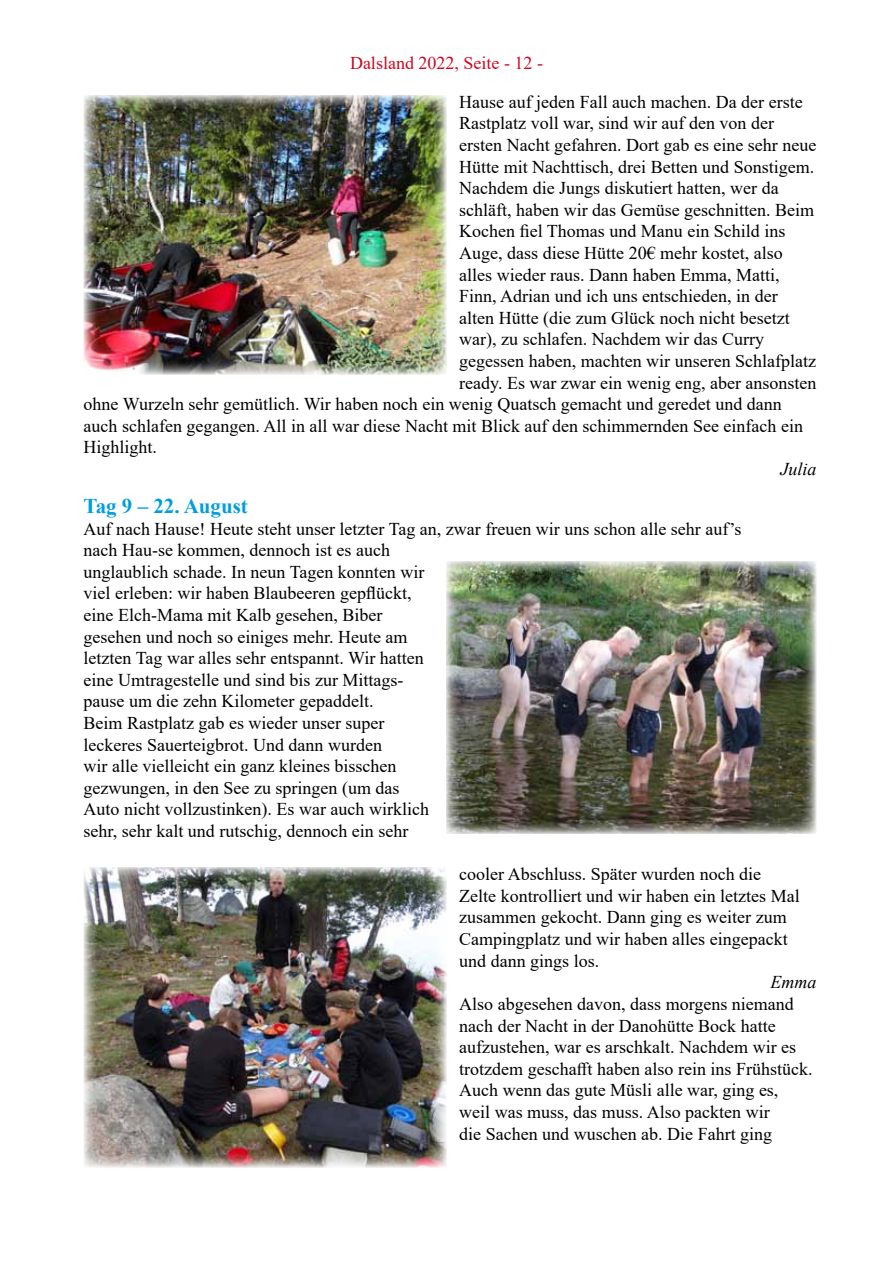
<style>
.page{position:relative;width:893px;height:1263px;background:#fff}
.page>*{position:absolute;margin:0;border:0;box-sizing:border-box;transform-origin:0 0}
.t1{font:700 21px "Times New Roman";color:#009ee0}
.t2{font:18px/21.6px "Times New Roman";color:#000}
.t3{font:18px "Times New Roman";color:#cd071e}
.t4{font:italic 18px "Times New Roman";color:#000}
</style>
<div class="page">
<img style="left:84px;top:95px;width:362px;height:280px">
<img style="left:446px;top:561px;width:370px;height:272px">
<img style="left:84px;top:867px;width:362px;height:300px">
<p class="t3" style="left:350px;top:50px;width:194px">Dalsland 2022, Seite - 12 -</p>
<p class="t2" style="left:459px;top:90px;width:345px">Hause auf jeden Fall auch machen. Da der erste</p>
<p class="t2" style="left:459px;top:112px;width:316px">Rastplatz voll war, sind wir auf den von der</p>
<p class="t2" style="left:459px;top:134px;width:359px">ersten Nacht gefahren. Dort gab es eine sehr neue</p>
<p class="t2" style="left:459px;top:155px;width:356px">Hütte mit Nachttisch, drei Betten und Sonstigem.</p>
<p class="t2" style="left:459px;top:177px;width:321px">Nachdem die Jungs diskutiert hatten, wer da</p>
<p class="t2" style="left:459px;top:198px;width:356px">schläft, haben wir das Gemüse geschnitten. Beim</p>
<p class="t2" style="left:459px;top:220px;width:328px">Kochen fiel Thomas und Manu ein Schild ins</p>
<p class="t2" style="left:459px;top:242px;width:325px">Auge, dass diese Hütte 20€ mehr kostet, also</p>
<p class="t2" style="left:459px;top:263px;width:322px">alles wieder raus. Dann haben Emma, Matti,</p>
<p class="t2" style="left:459px;top:285px;width:320px">Finn, Adrian und ich uns entschieden, in der</p>
<p class="t2" style="left:459px;top:306px;width:332px">alten Hütte (die zum Glück noch nicht besetzt</p>
<p class="t2" style="left:459px;top:328px;width:306px">war), zu schlafen. Nachdem wir das Curry</p>
<p class="t2" style="left:459px;top:350px;width:358px">gegessen haben, machten wir unseren Schlafplatz</p>
<p class="t2" style="left:459px;top:371px;width:359px">ready. Es war zwar ein wenig eng, aber ansonsten</p>
<p class="t2" style="left:84px;top:393px;width:700px">ohne Wurzeln sehr gemütlich. Wir haben noch ein wenig Quatsch gemacht und geredet und dann</p>
<p class="t2" style="left:84px;top:414px;width:721px">auch schlafen gegangen. All in all war diese Nacht mit Blick auf den schimmernden See einfach ein</p>
<p class="t2" style="left:84px;top:436px;width:75px">Highlight.</p>
<p class="t4" style="left:780px;top:457px;width:37px">Julia</p>
<p class="t1" style="left:84px;top:491px;width:166px">Tag 9 – 22. August</p>
<p class="t2" style="left:84px;top:517px;width:659px">Auf nach Hause! Heute steht unser letzter Tag an, zwar freuen wir uns schon alle sehr auf’s nach Hau-se kommen, dennoch ist es auch<br>unglaublich schade. In neun Tagen konnten wir<br>viel erleben: wir haben Blaubeeren gepflückt,<br>eine Elch-Mama mit Kalb gesehen, Biber<br>gesehen und noch so einiges mehr. Heute am<br>letzten Tag war alles sehr entspannt. Wir hatten<br>eine Umtragestelle und sind bis zur Mittags-<br>pause um die zehn Kilometer gepaddelt.<br>Beim Rastplatz gab es wieder unser super<br>leckeres Sauerteigbrot. Und dann wurden<br>wir alle vielleicht ein ganz kleines bisschen<br>gezwungen, in den See zu springen (um das<br>Auto nicht vollzustinken). Es war auch wirklich<br>sehr, sehr kalt und rutschig, dennoch ein sehr</p>
<p class="t2" style="left:459px;top:863px;width:342px">cooler Abschluss. Später wurden noch die Zelte kontrolliert und wir haben ein letztes Mal zusammen gekocht. Dann ging es weiter zum Campingplatz und wir haben alles eingepackt und dann gings los.</p>
<p class="t4" style="left:770px;top:970px;width:47px">Emma</p>
<p class="t2" style="left:459px;top:992px;width:355px">Also abgesehen davon, dass morgens niemand nach der Nacht in der Danohütte Bock hatte aufzustehen, war es arschkalt. Nachdem wir es trotzdem geschafft haben also rein ins Frühstück.<br>Auch wenn das gute Müsli alle war, ging es, weil was muss, das muss. Also packten wir<br>die Sachen und wuschen ab. Die Fahrt ging</p>
</div>
